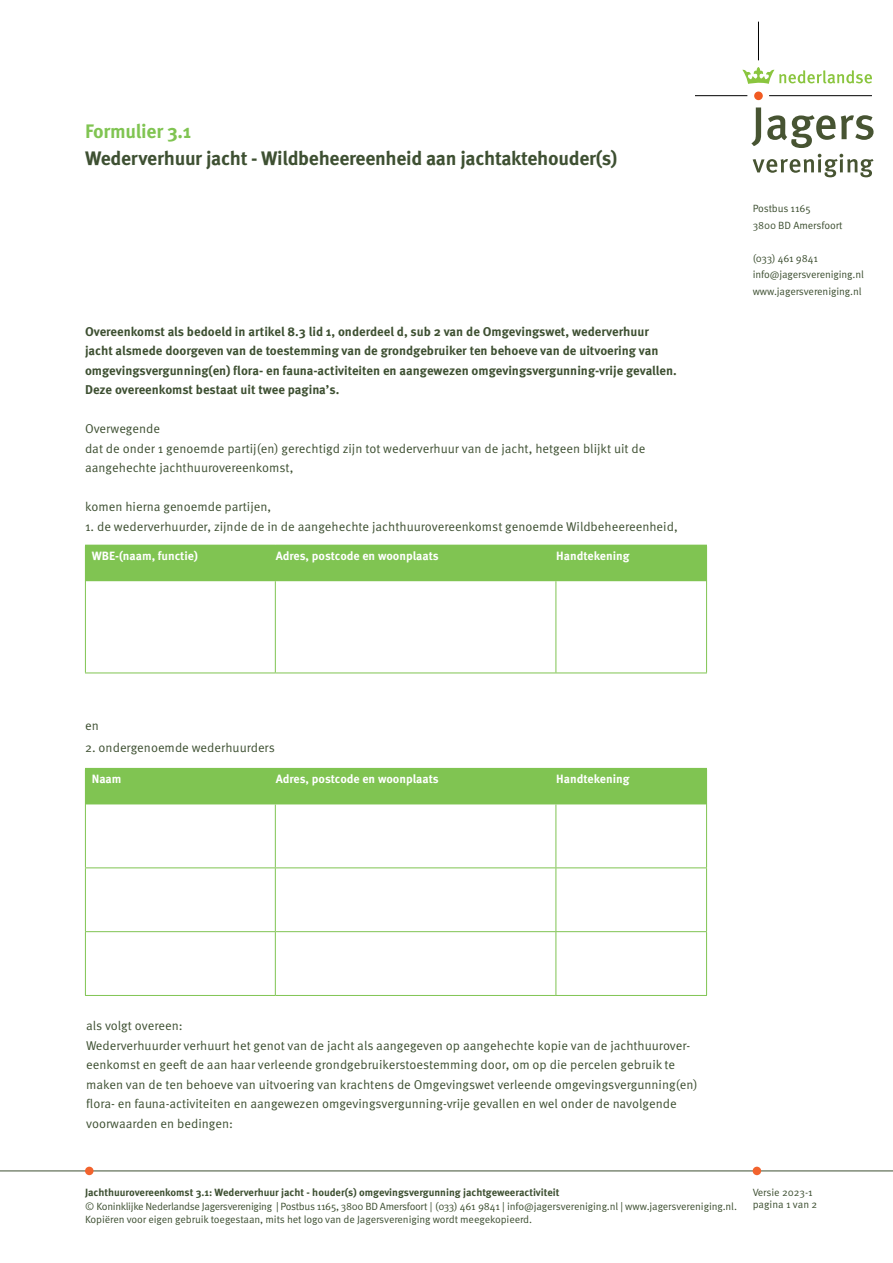
<style>
.page{position:relative;width:893px;height:1263px;background:#fff}
.page>*{position:absolute;margin:0;border:0;box-sizing:border-box;transform-origin:0 0}
.t1{font:700 19.5px "Meta Pro";letter-spacing:-.015em;color:#3e5032}
.t2{font:700 19.5px "Meta Pro";letter-spacing:-.015em;color:#80c452}
.t3{font:12.75px/19.5px "Meta Pro Norm";color:#3e5032}
.t4{font:700 12.75px/19.5px "Meta Pro";color:#3e5032}
.t5{font:700 12px "Meta Pro";color:#fff}
.t6{font:10.5px/16.5px "Meta Pro Norm";letter-spacing:-.01em;color:#3e5032}
.t7{font:700 10.5px "Meta Pro";color:#3e5032}
</style>
<div class="page">
<hr style="left:0;top:1171px;width:893px;height:1px;background:#3e5032">
<div style="left:85px;top:1167px;width:9px;height:8px;background:#f2632d;border-radius:50%"></div>
<div style="left:753px;top:1167px;width:8px;height:8px;background:#f2632d;border-radius:50%"></div>
<div style="left:85px;top:545px;width:622px;height:35px;background:#80c452"></div>
<hr style="left:86px;top:580px;width:189px;height:1px;background:#80c452">
<hr style="left:275px;top:580px;width:281px;height:1px;background:#80c452">
<hr style="left:556px;top:580px;width:150px;height:1px;background:#80c452">
<hr style="left:85px;top:580px;width:1px;height:92px;background:#80c452">
<hr style="left:275px;top:581px;width:1px;height:91px;background:#80c452">
<hr style="left:555px;top:581px;width:1px;height:91px;background:#80c452">
<hr style="left:706px;top:580px;width:1px;height:92px;background:#80c452">
<hr style="left:85px;top:672px;width:190px;height:1px;background:#80c452">
<hr style="left:275px;top:672px;width:281px;height:1px;background:#80c452">
<hr style="left:556px;top:672px;width:151px;height:1px;background:#80c452">
<div style="left:85px;top:769px;width:622px;height:35px;background:#80c452"></div>
<hr style="left:85px;top:768px;width:190px;height:1px;background:#80c452">
<hr style="left:275px;top:768px;width:281px;height:1px;background:#80c452">
<hr style="left:556px;top:768px;width:151px;height:1px;background:#80c452">
<hr style="left:85px;top:804px;width:1px;height:63px;background:#80c452">
<hr style="left:275px;top:804px;width:1px;height:63px;background:#80c452">
<hr style="left:555px;top:804px;width:1px;height:63px;background:#80c452">
<hr style="left:706px;top:804px;width:1px;height:63px;background:#80c452">
<hr style="left:85px;top:867px;width:190px;height:1px;background:#80c452">
<hr style="left:85px;top:868px;width:1px;height:63px;background:#80c452">
<hr style="left:275px;top:867px;width:281px;height:1px;background:#80c452">
<hr style="left:275px;top:868px;width:1px;height:63px;background:#80c452">
<hr style="left:556px;top:867px;width:151px;height:1px;background:#80c452">
<hr style="left:555px;top:868px;width:1px;height:63px;background:#80c452">
<hr style="left:706px;top:868px;width:1px;height:63px;background:#80c452">
<hr style="left:85px;top:931px;width:190px;height:1px;background:#80c452">
<hr style="left:85px;top:932px;width:1px;height:63px;background:#80c452">
<hr style="left:275px;top:931px;width:281px;height:1px;background:#80c452">
<hr style="left:275px;top:932px;width:1px;height:63px;background:#80c452">
<hr style="left:556px;top:931px;width:151px;height:1px;background:#80c452">
<hr style="left:555px;top:932px;width:1px;height:63px;background:#80c452">
<hr style="left:706px;top:932px;width:1px;height:63px;background:#80c452">
<hr style="left:85px;top:995px;width:190px;height:1px;background:#80c452">
<hr style="left:275px;top:995px;width:281px;height:1px;background:#80c452">
<hr style="left:556px;top:995px;width:151px;height:1px;background:#80c452">
<hr style="left:758px;top:22px;width:1px;height:38px;background:#000001">
<hr style="left:696px;top:95px;width:51px;height:1px;background:#000001">
<hr style="left:769px;top:95px;width:103px;height:1px;background:#000001">
<div style="left:754px;top:92px;width:9px;height:8px;background:#f15a21;border-radius:50%"></div>
<svg style="left:751px;top:107px;width:10px;height:39px"></svg>
<svg style="left:767px;top:115px;width:106px;height:33px"></svg>
<svg style="left:753px;top:154px;width:120px;height:23px"></svg>
<svg style="left:742px;top:67px;width:130px;height:17px"></svg>
<h1 class="t2" style="left:85px;top:116px;width:108px">Formulier 3.1</h1>
<h1 class="t1" style="left:85px;top:143px;width:534px">Wederverhuur jacht - Wildbeheereenheid aan jachtaktehouder(s)</h1>
<p class="t4" style="left:85px;top:321px;width:593px">Overeenkomst als bedoeld in artikel 8.3 lid 1, onderdeel d, sub 2 van de Omgevingswet, wederverhuur jacht alsmede doorgeven van de toestemming van de grondgebruiker ten behoeve van de uitvoering van omgevingsvergunning(en) flora- en fauna-activiteiten en aangewezen omgevingsvergunning-vrije gevallen.<br>Deze overeenkomst bestaat uit twee pagina’s.</p>
<p class="t3" style="left:85px;top:418px;width:562px">Overwegende<br>dat de onder 1 genoemde partij(en) gerechtigd zijn tot wederverhuur van de jacht, hetgeen blijkt uit de aangehechte jachthuurovereenkomst,</p>
<p class="t3" style="left:85px;top:496px;width:188px">komen hierna genoemde partijen,</p>
<p class="t3" style="left:85px;top:516px;width:594px">1. de wederverhuurder, zijnde de in de aangehechte jachthuurovereenkomst genoemde Wildbeheereenheid,</p>
<p class="t5" style="left:92px;top:547px;width:108px">WBE-(naam, functie)</p>
<p class="t5" style="left:276px;top:547px;width:165px">Adres, postcode en woonplaats</p>
<p class="t5" style="left:556px;top:547px;width:75px">Handtekening</p>
<p class="t3" style="left:85px;top:715px;width:15px">en</p>
<p class="t3" style="left:85px;top:737px;width:191px">2. ondergenoemde wederhuurders</p>
<p class="t5" style="left:92px;top:770px;width:31px">Naam</p>
<p class="t5" style="left:276px;top:770px;width:165px">Adres, postcode en woonplaats</p>
<p class="t5" style="left:556px;top:770px;width:75px">Handtekening</p>
<p class="t6" style="left:753px;top:199px;width:91px">Postbus 1165<br>3800 BD Amersfoort</p>
<p class="t6" style="left:753px;top:249px;width:113px">(033) 461 9841 info@jagersvereniging.nl www.jagersvereniging.nl</p>
<p class="t3" style="left:86px;top:1015px;width:613px">als volgt overeen:<br>Wederverhuurder verhuurt het genot van de jacht als aangegeven op aangehechte kopie van de jachthuurover&shy;eenkomst en geeft de aan haar verleende grondgebruikerstoestemming door, om op die percelen gebruik te maken van de ten behoeve van uitvoering van krachtens de Omgevingswet verleende omgevingsvergunning(en) flora- en fauna-activiteiten en aangewezen omgevingsvergunning-vrije gevallen en wel onder de navolgende voorwaarden en bedingen:</p>
<p class="t7" style="left:85px;top:1184px;width:476px">Jachthuurovereenkomst 3.1: Wederverhuur jacht - houder(s) omgevingsvergunning jachtgeweeractiviteit</p>
<p class="t6" style="left:85px;top:1199px;width:653px;line-height:12.6px">© Koninklijke Nederlandse Jagersvereniging | Postbus 1165, 3800 BD Amersfoort | (033) 461 9841 | info@jagersvereniging.nl | www.jagersvereniging.nl.<br>Kopiëren voor eigen gebruik toegestaan, mits het logo van de Jagersvereniging wordt meegekopieerd.</p>
<p class="t6" style="left:753px;top:1185px;width:66px;line-height:12.6px">Versie 2023-1 pagina 1 van 2</p>
</div>
